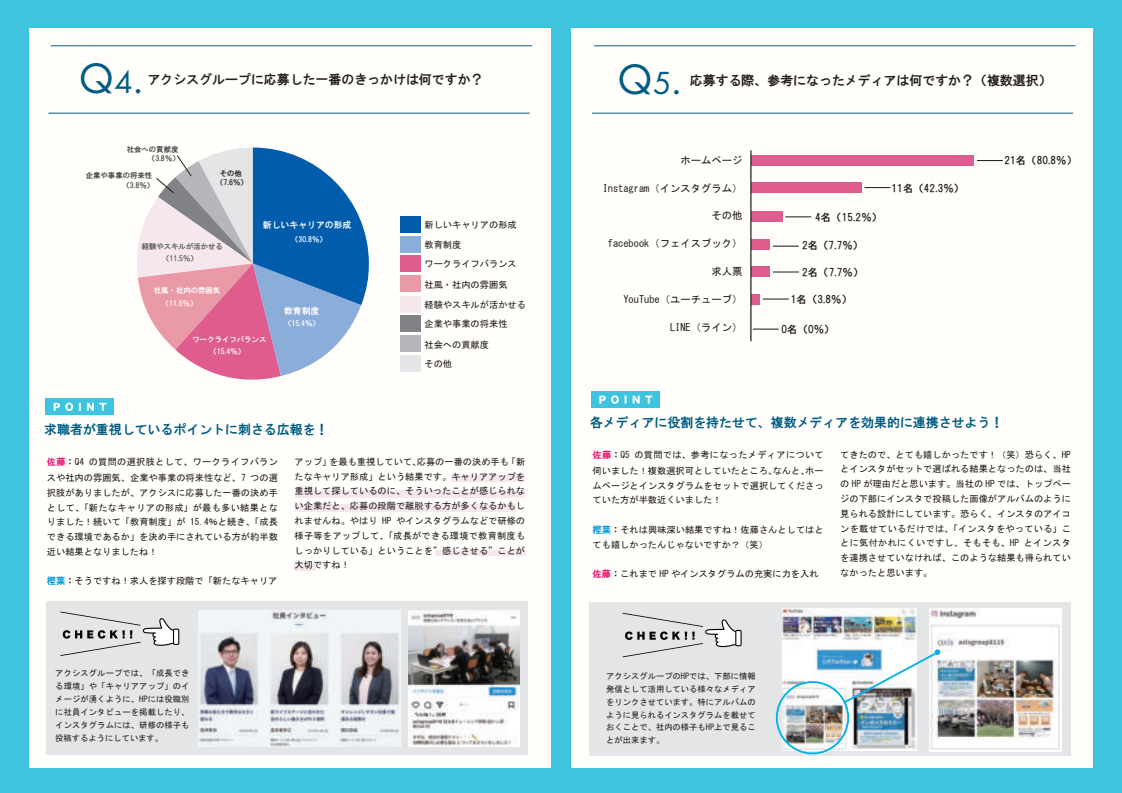
<style>
.page{position:relative;width:1122px;height:793px;background:#fff}
.page>*{position:absolute;margin:0;border:0;box-sizing:border-box;transform-origin:0 0}
.t1{font:44.25px "Futura PT";color:#005c83}
.t2{font:13px "HGS Gothic E";color:#231f20}
.t3{font:13px "HGS Gothic E";color:#005c83}
.t4{font:10.25px "MS Gothic";color:#231f20}
.t5{font:10.25px "HGS Gothic E";letter-spacing:.01em;color:#231f20}
.t6{font:9.25px/14.8px "MS Gothic";color:#231f20}
.t7{font:8.75px "HGS Gothic E";color:#fff}
.t8{font:8.25px/13px "MS Gothic";color:#231f20;text-align:justify}
.t9{font:7.5px/11.8px "HGS Gothic E";color:#fff;text-align:center}
.t10{font:7.5px/10px "HGS Gothic E";color:#414243;text-align:right}
.t11{font:7.5px/11.8px "HGS Gothic E";color:#57585a}
.t12{font:7.5px/9.5px "HGS Gothic E";color:#231f20;text-align:center}
.s1{font-size:33.25px}
.s2{font-family:"HG Gothic E";color:#ec0d6e}
.s3{font-family:"HG Gothic E"}
.s4{font-family:"HGS Gothic E";color:#0097db}
.s5{font-family:"HGS Gothic E"}
</style>
<div class="page">
<div style="left:0;top:0;width:1121px;height:792px;background:#3fc4e0"></div>
<div style="left:29px;top:28px;width:521px;height:739px;background:#fffefa"></div>
<div style="left:571px;top:28px;width:522px;height:739px;background:#fffefa"></div>
<hr style="left:51px;top:45px;width:481px;height:1px;background:#005c83">
<hr style="left:48px;top:113px;width:481px;height:1px;background:#005c83">
<hr style="left:594px;top:45px;width:481px;height:1px;background:#005c83">
<hr style="left:592px;top:113px;width:481px;height:1px;background:#005c83">
<div style="left:46px;top:601px;width:481px;height:153px;background:#e4e5e7"></div>
<div style="left:589px;top:602px;width:481px;height:153px;background:#e4e5e7"></div>
<img style="left:198px;top:610px;width:202px;height:136px">
<img style="left:408px;top:610px;width:112px;height:136px">
<div style="left:295px;top:490px;width:230px;height:7px;background:#f5e7ed"></div>
<div style="left:451px;top:475px;width:73px;height:7px;background:#f5e7ed"></div>
<div style="left:295px;top:504px;width:220px;height:7px;background:#f5e7ed"></div>
<div style="left:435px;top:550px;width:90px;height:6px;background:#f5e7ed"></div>
<div style="left:294px;top:563px;width:21px;height:7px;background:#f5e7ed"></div>
<div style="left:400px;top:355px;width:21px;height:16px;background:#e4e5e7"></div>
<div style="left:400px;top:335px;width:21px;height:17px;background:#b6b7bb"></div>
<div style="left:400px;top:315px;width:21px;height:17px;background:#808285"></div>
<div style="left:400px;top:296px;width:21px;height:16px;background:#f5e7ed"></div>
<div style="left:400px;top:275px;width:21px;height:17px;background:#ea99a7"></div>
<div style="left:400px;top:236px;width:21px;height:16px;background:#8badda"></div>
<div style="left:400px;top:255px;width:21px;height:17px;background:#df5c8e"></div>
<div style="left:400px;top:216px;width:21px;height:16px;background:#015dac"></div>
<svg style="left:137px;top:147px;width:232px;height:233px"></svg>
<div style="left:45px;top:398px;width:69px;height:17px;background:#3fc4e0"></div>
<svg style="left:54px;top:402px;width:19px;height:9px"></svg>
<svg style="left:79px;top:403px;width:2px;height:8px"></svg>
<svg style="left:87px;top:403px;width:19px;height:8px"></svg>
<div style="left:751px;top:155px;width:223px;height:11px;background:#df5c8e"></div>
<div style="left:751px;top:182px;width:111px;height:11px;background:#df5c8e"></div>
<div style="left:751px;top:294px;width:9px;height:10px;background:#df5c8e"></div>
<div style="left:751px;top:240px;width:18px;height:10px;background:#df5c8e"></div>
<svg style="left:977px;top:160px;width:25px;height:1px"></svg>
<svg style="left:864px;top:187px;width:26px;height:1px"></svg>
<svg style="left:763px;top:298px;width:25px;height:1px"></svg>
<svg style="left:752px;top:328px;width:26px;height:1px"></svg>
<hr style="left:772px;top:245px;width:26px;height:2px;background:#231f20">
<svg style="left:773px;top:271px;width:25px;height:1px"></svg>
<div style="left:751px;top:212px;width:31px;height:10px;background:#df5c8e"></div>
<svg style="left:785px;top:216px;width:26px;height:1px"></svg>
<div style="left:751px;top:266px;width:18px;height:11px;background:#df5c8e"></div>
<hr style="left:750px;top:150px;width:1px;height:191px;background:#231f20">
<div style="left:591px;top:391px;width:68px;height:17px;background:#3fc4e0"></div>
<svg style="left:599px;top:395px;width:6px;height:8px"></svg>
<svg style="left:611px;top:395px;width:7px;height:8px"></svg>
<svg style="left:624px;top:395px;width:2px;height:8px"></svg>
<svg style="left:632px;top:395px;width:7px;height:8px"></svg>
<svg style="left:645px;top:395px;width:7px;height:8px"></svg>
<svg style="left:60px;top:611px;width:119px;height:45px"></svg>
<img style="left:782px;top:608px;width:134px;height:142px">
<img style="left:929px;top:608px;width:132px;height:143px">
<svg style="left:622px;top:613px;width:119px;height:44px"></svg>
<div style="left:775px;top:681px;width:74px;height:73px;border:2px solid #00b2eb;border-radius:50%"></div>
<img style="left:841px;top:649px;width:99px;height:55px">
<h1 class="t1" style="left:79px;top:51px;width:66px">Q<span class="s1">4</span>.</h1>
<h2 class="t2" style="left:148px;top:73px;width:337px">アクシスグループに応募した一番のきっかけは何ですか？</h2>
<h1 class="t1" style="left:617px;top:52px;width:66px">Q<span class="s1">5</span>.</h1>
<h2 class="t2" style="left:690px;top:74px;width:363px">応募する際、参考になったメディアは何ですか？（複数選択）</h2>
<p class="t10" style="left:127px;top:145px;width:54px;line-height:9px">社会への貢献度（3.8％）</p>
<p class="t10" style="left:86px;top:170px;width:70px">企業や事業の将来性（3.8％）</p>
<p class="t12" style="left:216px;top:168px;width:33px">その他（7.6％）</p>
<p class="t11" style="left:162px;top:241px;width:62px;text-indent:-20px">経験やスキルが活かせる（11.5％）</p>
<p class="t9" style="left:162px;top:284px;width:60px;line-height:12.8px;text-align:left;text-indent:-8px">社風・社内の雰囲気（11.5％）</p>
<p class="t7" style="left:263px;top:221px;width:90px">新しいキャリアの形成</p>
<p class="t6" style="left:424px;top:217px;width:94px">新しいキャリアの形成</p>
<p class="t9" style="left:291px;top:233px;width:37px">（30.8％）</p>
<p class="t6" style="left:424px;top:235px;width:94px;line-height:19px">教育制度<br>ワークライフバランス</p>
<p class="t7" style="left:284px;top:306px;width:37px">教育制度</p>
<p class="t9" style="left:284px;top:317px;width:37px">（15.4％）</p>
<p class="t6" style="left:424px;top:277px;width:84px">社風・社内の雰囲気</p>
<p class="t6" style="left:424px;top:297px;width:103px">経験やスキルが活かせる</p>
<p class="t6" style="left:424px;top:316px;width:84px">企業や事業の将来性</p>
<p class="t9" style="left:192px;top:333px;width:75px">ワークライフバランス（15.4％）</p>
<p class="t6" style="left:424px;top:337px;width:66px">社会への貢献度</p>
<p class="t6" style="left:424px;top:356px;width:29px">その他</p>
<h2 class="t3" style="left:44px;top:422px;width:286px">求職者が重視しているポイントに刺さる広報を！</h2>
<p class="t6" style="left:47px;top:453px;width:232px;line-height:16.2px"><span class="s2">佐藤</span><span class="s3">：</span>Q4 の質問の選択肢として、ワークライフバランスや社内の雰囲気、企業や事業の将来性など、7 つの選</p>
<p class="t6" style="left:47px;top:485px;width:232px;text-align:justify">択肢がありましたが、アクシスに応募した一番の決め手として、「新たなキャリアの形成」が最も多い結果となりました！続いて「教育制度」が 15.4％と続き、「成長できる環境であるか」を決め手にされている方が約半数近い結果となりましたね！</p>
<p class="t6" style="left:47px;top:573px;width:232px"><span class="s4">樫葉</span><span class="s5">：</span>そうですね！求人を探す段階で「新たなキャリア</p>
<p class="t6" style="left:294px;top:454px;width:232px;text-align:justify">アップ」を最も重視していて、応募の一番の決め手も「新たなキャリア形成」という結果です。キャリアアップを重視して探しているのに、そういったことが感じられない企業だと、応募の段階で離脱する方が多くなるかもしれませんね。やはり HP やインスタグラムなどで研修の様子等をアップして、「成長ができる環境で教育制度もしっかりしている」ということを”感じさせる”ことが大切ですね！</p>
<p class="t4" style="left:680px;top:155px;width:64px">ホームページ</p>
<p class="t4" style="left:602px;top:183px;width:141px">Instagram（インスタグラム）</p>
<p class="t4" style="left:711px;top:211px;width:33px">その他</p>
<p class="t4" style="left:608px;top:238px;width:136px">facebook（フェイスブック）</p>
<p class="t4" style="left:711px;top:266px;width:33px">求人票</p>
<p class="t4" style="left:623px;top:294px;width:120px">YouTube（ユーチューブ）</p>
<p class="t4" style="left:670px;top:322px;width:74px">LINE（ライン）</p>
<p class="t5" style="left:815px;top:212px;width:68px">4名（15.2％）</p>
<p class="t5" style="left:802px;top:240px;width:63px">2名（7.7％）</p>
<p class="t5" style="left:802px;top:267px;width:63px">2名（7.7％）</p>
<p class="t5" style="left:790px;top:294px;width:63px">1名（3.8％）</p>
<p class="t5" style="left:781px;top:324px;width:55px">0名（0％）</p>
<p class="t5" style="left:891px;top:183px;width:74px">11名（42.3％）</p>
<p class="t5" style="left:1004px;top:155px;width:74px">21名（80.8％）</p>
<h2 class="t3" style="left:590px;top:415px;width:415px">各メディアに役割を持たせて、複数メディアを効果的に連携させよう！</h2>
<p class="t6" style="left:592px;top:446px;width:232px;line-height:16.2px"><span class="s2">佐藤</span><span class="s3">：</span>Q5 の質問では、参考になったメディアについて伺いました！複数選択可としていたところ、なんと、ホー</p>
<p class="t6" style="left:592px;top:478px;width:232px">ムページとインスタグラムをセットで選択してくださっていた方が半数近くいました！</p>
<p class="t6" style="left:592px;top:522px;width:232px"><span class="s4">樫葉</span><span class="s5">：</span>それは興味深い結果ですね！佐藤さんとしてはとても嬉しかったんじゃないですか？（笑）</p>
<p class="t6" style="left:592px;top:566px;width:227px"><span class="s2">佐藤</span><span class="s3">：</span>これまで HP やインスタグラムの充実に力を入れ</p>
<p class="t6" style="left:840px;top:447px;width:232px;text-align:justify">てきたので、とても嬉しかったです！（笑）恐らく、HPとインスタがセットで選ばれる結果となったのは、当社の HP が理由だと思います。当社の HP では、トップページの下部にインスタで投稿した画像がアルバムのように見られる設計にしています。恐らく、インスタのアイコンを載せているだけでは、「インスタをやっている」ことに気付かれにくいですし、そもそも、HP とインスタを連携させていなければ、このような結果も得られていなかったと思います。</p>
<p class="t8" style="left:55px;top:667px;width:136px">アクシスグループでは、「成長できる環境」や「キャリアアップ」のイメージが湧くように、HPには役職別に社員インタビューを掲載したり、インスタグラムには、研修の様子も投稿するようにしています。</p>
<p class="t8" style="left:606px;top:669px;width:151px">アクシスグループのHPでは、下部に情報発信として活用している様々なメディアをリンクさせています。特にアルバムのように見られるインスタグラムを載せておくことで、社内の様子もHP上で見ることが出来ます。</p>
</div>
